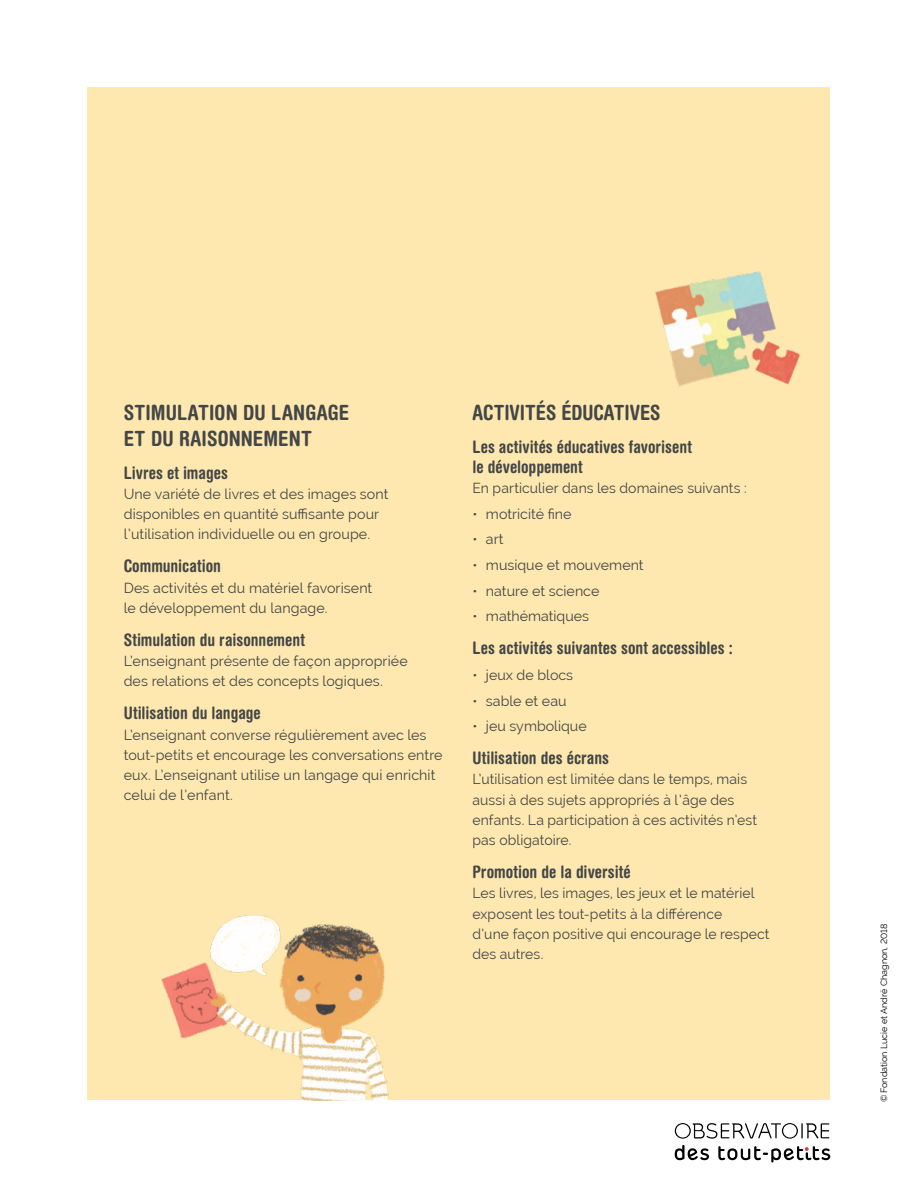
<style>
.page{position:relative;width:918px;height:1188px;background:#fff}
.page>*{position:absolute;margin:0;border:0;box-sizing:border-box;transform-origin:0 0}
.t1{font:700 condensed 21px/25.5px "Helvetica Rounded";letter-spacing:.005em;color:#434747}
.t2{font:700 condensed 17.25px/19.5px "Helvetica Rounded";color:#434747}
.t3{font:14.25px/20.2px "Raleway";letter-spacing:.005em;color:#434747}
.t4{font:9px "Raleway";color:#000}
</style>
<div class="page">
<div style="left:88px;top:88px;width:742px;height:1012px;background:#ffe8af"></div>
<img style="left:655px;top:271px;width:145px;height:116px">
<img style="left:161px;top:915px;width:228px;height:185px">
<svg style="left:675px;top:1123px;width:154px;height:16px"></svg>
<svg style="left:675px;top:1145px;width:34px;height:15px"></svg>
<svg style="left:718px;top:1146px;width:112px;height:17px"></svg>
<h1 class="t1" style="left:124px;top:400px;width:227px">STIMULATION DU LANGAGE<br>ET DU RAISONNEMENT</h1>
<p class="t2" style="left:124px;top:463px;width:106px">Livres et images</p>
<p class="t3" style="left:124px;top:484px;width:266px">Une variété de livres et des images sont disponibles en quantité suffisante pour l’utilisation individuelle ou en groupe.</p>
<p class="t2" style="left:124px;top:556px;width:99px">Communication</p>
<p class="t3" style="left:124px;top:578px;width:250px">Des activités et du matériel favorisent le développement du langage.</p>
<p class="t2" style="left:124px;top:630px;width:183px">Stimulation du raisonnement</p>
<p class="t3" style="left:124px;top:651px;width:286px">L’enseignant présente de façon appropriée des relations et des concepts logiques.</p>
<p class="t2" style="left:124px;top:703px;width:139px">Utilisation du langage</p>
<p class="t3" style="left:124px;top:725px;width:320px">L’enseignant converse régulièrement avec les tout-petits et encourage les conversations entre eux. L’enseignant utilise un langage qui enrichit celui de l’enfant.</p>
<h1 class="t1" style="left:472px;top:400px;width:190px">ACTIVITÉS ÉDUCATIVES</h1>
<p class="t2" style="left:472px;top:437px;width:221px">Les activités éducatives favorisent le développement</p>
<p class="t3" style="left:472px;top:478px;width:276px">En particulier dans les domaines suivants :</p>
<p class="t3" style="left:472px;top:503px;width:101px">• motricité fine</p>
<p class="t3" style="left:472px;top:529px;width:33px">• art</p>
<p class="t3" style="left:472px;top:555px;width:173px">• musique et mouvement</p>
<p class="t3" style="left:472px;top:580px;width:128px">• nature et science</p>
<p class="t3" style="left:472px;top:606px;width:118px">• mathématiques</p>
<p class="t2" style="left:472px;top:638px;width:262px">Les activités suivantes sont accessibles :</p>
<p class="t3" style="left:472px;top:665px;width:102px">• jeux de blocs</p>
<p class="t3" style="left:472px;top:690px;width:96px">• sable et eau</p>
<p class="t3" style="left:472px;top:716px;width:116px">• jeu symbolique</p>
<p class="t2" style="left:472px;top:748px;width:138px">Utilisation des écrans</p>
<p class="t3" style="left:472px;top:769px;width:286px">L’utilisation est limitée dans le temps, mais aussi à des sujets appropriés à l’âge des enfants. La participation à ces activités n’est pas obligatoire.</p>
<p class="t2" style="left:472px;top:862px;width:160px">Promotion de la diversité</p>
<p class="t3" style="left:472px;top:883px;width:299px">Les livres, les images, les jeux et le matériel exposent les tout-petits à la différence<br>d’une façon positive qui encourage le respect des autres.</p>
<p class="t4" style="left:879px;top:1102px;width:179px;rotate:-90deg">©Fondation Lucie et André Chagnon, 2018</p>
</div>
